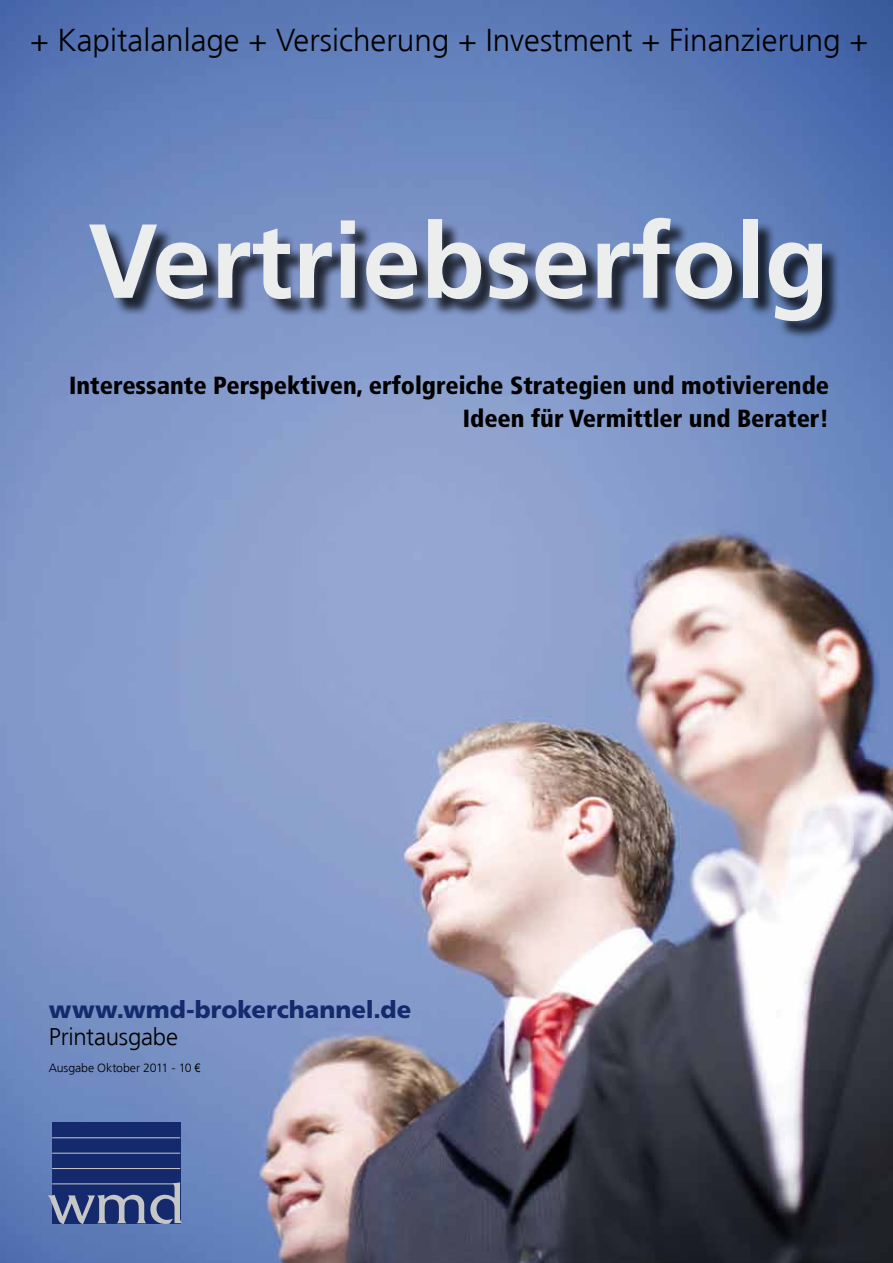
<style>
.page{position:relative;width:893px;height:1263px;background:#fff}
.page>*{position:absolute;margin:0;border:0;box-sizing:border-box;transform-origin:0 0}
.t1{font:700 105px "Frutiger";color:#eceded}
.t2{font:300 31.5px "Frutiger";color:#000}
.t3{font:900 condensed 24.75px/33px "Frutiger";color:#000;text-align:right}
.t4{font:900 24px "Frutiger";color:#152a6c}
.t5{font:300 24px "Frutiger";letter-spacing:-.01em;color:#000}
.t6{font:300 12px "Frutiger";letter-spacing:-.01em;color:#000}
.s1{font-family:"Arial Narrow";font-weight:400}
</style>
<div class="page">
<img style="left:0;top:0;width:893px;height:1263px">
<div style="left:91px;top:220px;width:749px;height:120px;background:#000;opacity:.75"></div>
<div style="left:52px;top:1122px;width:128px;height:102px;background:#152a6c"></div>
<svg style="left:48px;top:1182px;width:134px;height:42px"></svg>
<hr style="left:52px;top:1183px;width:128px;height:1px;background:#c5c6c8">
<hr style="left:52px;top:1168px;width:128px;height:1px;background:#c5c6c8">
<hr style="left:52px;top:1153px;width:128px;height:1px;background:#c5c6c8">
<hr style="left:52px;top:1137px;width:128px;height:1px;background:#c5c6c8">
<p class="t2" style="left:30px;top:22px;width:840px">+ Kapitalanlage + Versicherung + Investment + Finanzierung +</p>
<h1 class="t1" style="left:88px;top:200px;width:743px">Vertriebserfolg</h1>
<p class="t3" style="left:69px;top:369px;width:761px">Interessante Perspektiven, erfolgreiche Strategien und motivierende<br>Ideen für Vermittler und Berater!</p>
<p class="t4" style="left:49px;top:995px;width:364px">www.wmd-brokerchannel.de</p>
<p class="t5" style="left:49px;top:1023px;width:131px">Printausgabe</p>
<p class="t6" style="left:49px;top:1061px;width:153px">Ausgabe Oktober 2011 - 10 <span class="s1">€</span></p>
</div>
